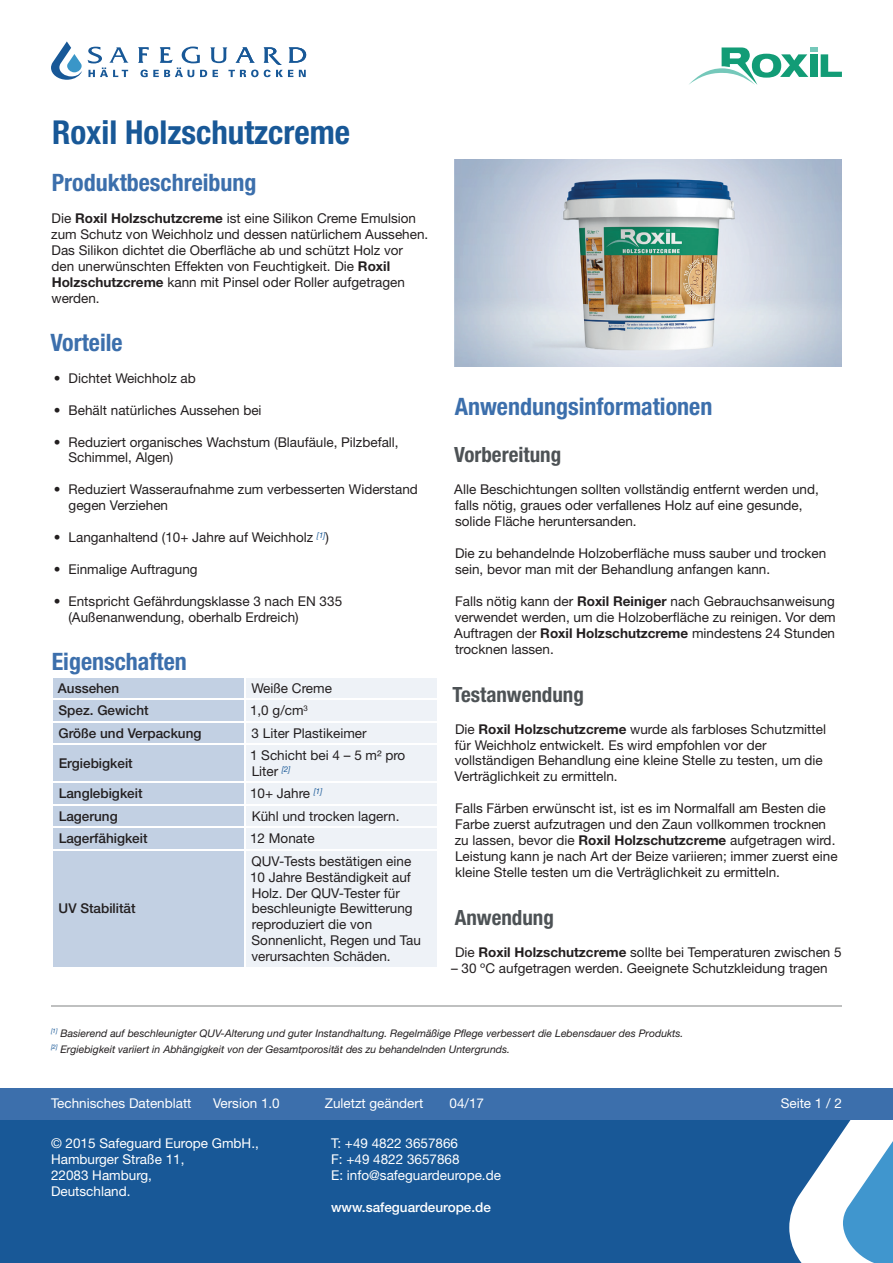
<style>
.page{position:relative;width:893px;height:1263px;background:#fff}
.page>*{position:absolute;margin:0;border:0;box-sizing:border-box;transform-origin:0 0}
.t1{font:700 condensed 33px "Helvetica Neue LT Std";color:#185897}
.t2{font:700 condensed 24px "Helvetica Neue LT Std";color:#3c6fac}
.t3{font:700 condensed 21px "Helvetica Neue LT Std";color:#4d5255}
.t4{font:13.5px/15.9px "Helvetica Neue LT Std";color:#231f20}
.t5{font:13.5px/15.9px "Helvetica Neue LT Std";color:#fff}
.t6{font:500 13.5px "Helvetica Neue LT Std";color:#231f20}
.t7{font:500 13.5px "Helvetica Neue LT Std";color:#fff}
.t8{font:italic 10.5px/15.9px "Helvetica Neue LT Std";color:#231f20}
.s1{font-weight:700}
</style>
<div class="page">
<div style="left:0;top:1103px;width:893px;height:160px;background:#185897"></div>
<svg style="left:789px;top:1119px;width:104px;height:144px"></svg>
<div style="left:0;top:1087px;width:893px;height:32px;background:#3c6fac"></div>
<svg style="left:51px;top:41px;width:78px;height:39px"></svg>
<svg style="left:138px;top:47px;width:168px;height:30px"></svg>
<svg style="left:689px;top:47px;width:153px;height:38px"></svg>
<div style="left:53px;top:678px;width:191px;height:289px;background:#c2d0e3"></div>
<div style="left:246px;top:678px;width:191px;height:289px;background:#eef2f7"></div>
<hr style="left:51px;top:698px;width:194px;height:2px;background:#fff">
<hr style="left:245px;top:698px;width:193px;height:2px;background:#fff">
<hr style="left:51px;top:721px;width:194px;height:1px;background:#fff">
<hr style="left:245px;top:721px;width:193px;height:1px;background:#fff">
<hr style="left:51px;top:743px;width:194px;height:2px;background:#fff">
<hr style="left:245px;top:743px;width:193px;height:2px;background:#fff">
<hr style="left:51px;top:782px;width:194px;height:1px;background:#fff">
<hr style="left:51px;top:804px;width:194px;height:1px;background:#fff">
<hr style="left:51px;top:826px;width:194px;height:2px;background:#fff">
<hr style="left:51px;top:849px;width:194px;height:1px;background:#fff">
<hr style="left:245px;top:782px;width:193px;height:1px;background:#fff">
<hr style="left:245px;top:804px;width:193px;height:1px;background:#fff">
<hr style="left:245px;top:826px;width:193px;height:2px;background:#fff">
<hr style="left:245px;top:849px;width:193px;height:1px;background:#fff">
<img style="left:454px;top:159px;width:388px;height:208px">
<hr style="left:51px;top:1005px;width:791px;height:2px;background:#bfc0c0">
<h1 class="t1" style="left:52px;top:112px;width:299px">Roxil Holzschutzcreme</h1>
<h2 class="t2" style="left:52px;top:168px;width:206px">Produktbeschreibung</h2>
<p class="t4" style="left:51px;top:210px;width:379px">Die <span class="s1">Roxil Holzschutzcreme</span> ist eine Silikon Creme Emulsion zum Schutz von Weichholz und dessen natürlichem Aussehen.<br>Das Silikon dichtet die Oberfläche ab und schützt Holz vor den unerwünschten Effekten von Feuchtigkeit. Die <span class="s1">Roxil Holzschutzcreme</span> kann mit Pinsel oder Roller aufgetragen werden.</p>
<h2 class="t2" style="left:50px;top:328px;width:74px">Vorteile</h2>
<p class="t4" style="left:54px;top:370px;width:143px">• Dichtet Weichholz ab</p>
<p class="t4" style="left:54px;top:402px;width:209px">• Behält natürliches Aussehen bei</p>
<p class="t4" style="left:68px;top:434px;width:332px;text-indent:-14px">• Reduziert organisches Wachstum (Blaufäule, Pilzbefall,<br>Schimmel, Algen)</p>
<p class="t4" style="left:69px;top:481px;width:351px;text-indent:-15px">• Reduziert Wasseraufnahme zum verbesserten Widerstand gegen Verziehen</p>
<p class="t4" style="left:54px;top:529px;width:276px">• Langanhaltend (10+ Jahre auf Weichholz <sup>[1]</sup>)</p>
<p class="t4" style="left:54px;top:561px;width:145px">• Einmalige Auftragung</p>
<p class="t4" style="left:68px;top:593px;width:275px;text-indent:-14px">• Entspricht Gefährdungsklasse 3 nach EN 335 (Außenanwendung, oberhalb Erdreich)</p>
<h2 class="t2" style="left:52px;top:647px;width:137px">Eigenschaften</h2>
<p class="t6" style="left:58px;top:680px;width:63px">Aussehen</p>
<p class="t4" style="left:251px;top:680px;width:82px">Weiße Creme</p>
<p class="t6" style="left:59px;top:702px;width:92px">Spez. Gewicht</p>
<p class="t4" style="left:250px;top:702px;width:59px">1,0 g/cm<sup>3</sup></p>
<p class="t6" style="left:58px;top:725px;width:145px">Größe und Verpackung</p>
<p class="t4" style="left:252px;top:725px;width:117px">3 Liter Plastikeimer</p>
<p class="t6" style="left:59px;top:755px;width:76px">Ergiebigkeit</p>
<p class="t4" style="left:250px;top:747px;width:157px">1 Schicht bei 4 – 5 m2 pro<br>Liter <sup>[2]</sup></p>
<p class="t6" style="left:59px;top:786px;width:85px">Langlebigkeit</p>
<p class="t4" style="left:250px;top:785px;width:74px">10+ Jahre <sup>[1]</sup></p>
<p class="t6" style="left:59px;top:808px;width:61px">Lagerung</p>
<p class="t4" style="left:252px;top:808px;width:149px">Kühl und trocken lagern.</p>
<p class="t6" style="left:59px;top:830px;width:90px">Lagerfähigkeit</p>
<p class="t4" style="left:250px;top:830px;width:66px">12 Monate</p>
<p class="t6" style="left:59px;top:901px;width:79px">UV Stabilität</p>
<p class="t4" style="left:250px;top:853px;width:172px">QUV-Tests bestätigen eine<br>10 Jahre Beständigkeit auf<br>Holz. Der QUV-Tester für beschleunigte Bewitterung reproduziert die von<br>Sonnenlicht, Regen und Tau verursachten Schäden.</p>
<h2 class="t2" style="left:455px;top:392px;width:259px">Anwendungsinformationen</h2>
<h3 class="t3" style="left:454px;top:442px;width:109px">Vorbereitung</h3>
<p class="t4" style="left:454px;top:481px;width:366px">Alle Beschichtungen sollten vollständig entfernt werden und, falls nötig, graues oder verfallenes Holz auf eine gesunde, solide Fläche heruntersanden.</p>
<p class="t4" style="left:455px;top:545px;width:373px">Die zu behandelnde Holzoberfläche muss sauber und trocken sein, bevor man mit der Behandlung anfangen kann.</p>
<p class="t4" style="left:454px;top:593px;width:383px;text-align:justify">Falls nötig kann der <span class="s1">Roxil Reiniger</span> nach Gebrauchsanweisung verwendet werden, um die Holzoberfläche zu reinigen. Vor dem Auftragen der <span class="s1">Roxil Holzschutzcreme</span> mindestens 24 Stunden trocknen lassen.</p>
<h3 class="t3" style="left:453px;top:681px;width:133px">Testanwendung</h3>
<p class="t4" style="left:455px;top:721px;width:373px">Die <span class="s1">Roxil Holzschutzcreme</span> wurde als farbloses Schutzmittel für Weichholz entwickelt. Es wird empfohlen vor der vollständigen Behandlung eine kleine Stelle zu testen, um die Verträglichkeit zu ermitteln.</p>
<p class="t4" style="left:455px;top:800px;width:384px">Falls Färben erwünscht ist, ist es im Normalfall am Besten die Farbe zuerst aufzutragen und den Zaun vollkommen trocknen zu lassen, bevor die <span class="s1">Roxil Holzschutzcreme</span> aufgetragen wird.<br>Leistung kann je nach Art der Beize variieren; immer zuerst eine kleine Stelle testen um die Verträglichkeit zu ermitteln.</p>
<h3 class="t3" style="left:455px;top:905px;width:101px">Anwendung</h3>
<p class="t4" style="left:455px;top:944px;width:388px">Die <span class="s1">Roxil Holzschutzcreme</span> sollte bei Temperaturen zwischen 5</p>
<p class="t4" style="left:451px;top:960px;width:378px">– 30 oC aufgetragen werden. Geeignete Schutzkleidung tragen</p>
<p class="t8" style="left:51px;top:1025px;width:634px"><sup>[1]</sup> Basierend auf beschleunigter QUV-Alterung und guter Instandhaltung. Regelmäßige Pflege verbessert die Lebensdauer des Produkts. <sup>[2]</sup> Ergiebigkeit variiert in Abhängigkeit von der Gesamtporosität des zu behandelnden Untergrunds.</p>
<p class="t5" style="left:51px;top:1095px;width:142px">Technisches Datenblatt</p>
<p class="t5" style="left:213px;top:1095px;width:68px">Version 1.0</p>
<p class="t5" style="left:325px;top:1095px;width:100px">Zuletzt geändert</p>
<p class="t5" style="left:450px;top:1095px;width:36px">04/17</p>
<p class="t5" style="left:781px;top:1095px;width:63px">Seite 1 / 2</p>
<p class="t5" style="left:51px;top:1135px;width:209px">© 2015 Safeguard Europe GmbH.,<br>Hamburger Straße 11,<br>22083 Hamburg,<br>Deutschland.</p>
<p class="t5" style="left:331px;top:1135px;width:171px">T: +49 4822 3657866<br>F: +49 4822 3657868<br>E: info@safeguardeurope.de</p>
<p class="t7" style="left:331px;top:1199px;width:161px">www.safeguardeurope.de</p>
</div>
